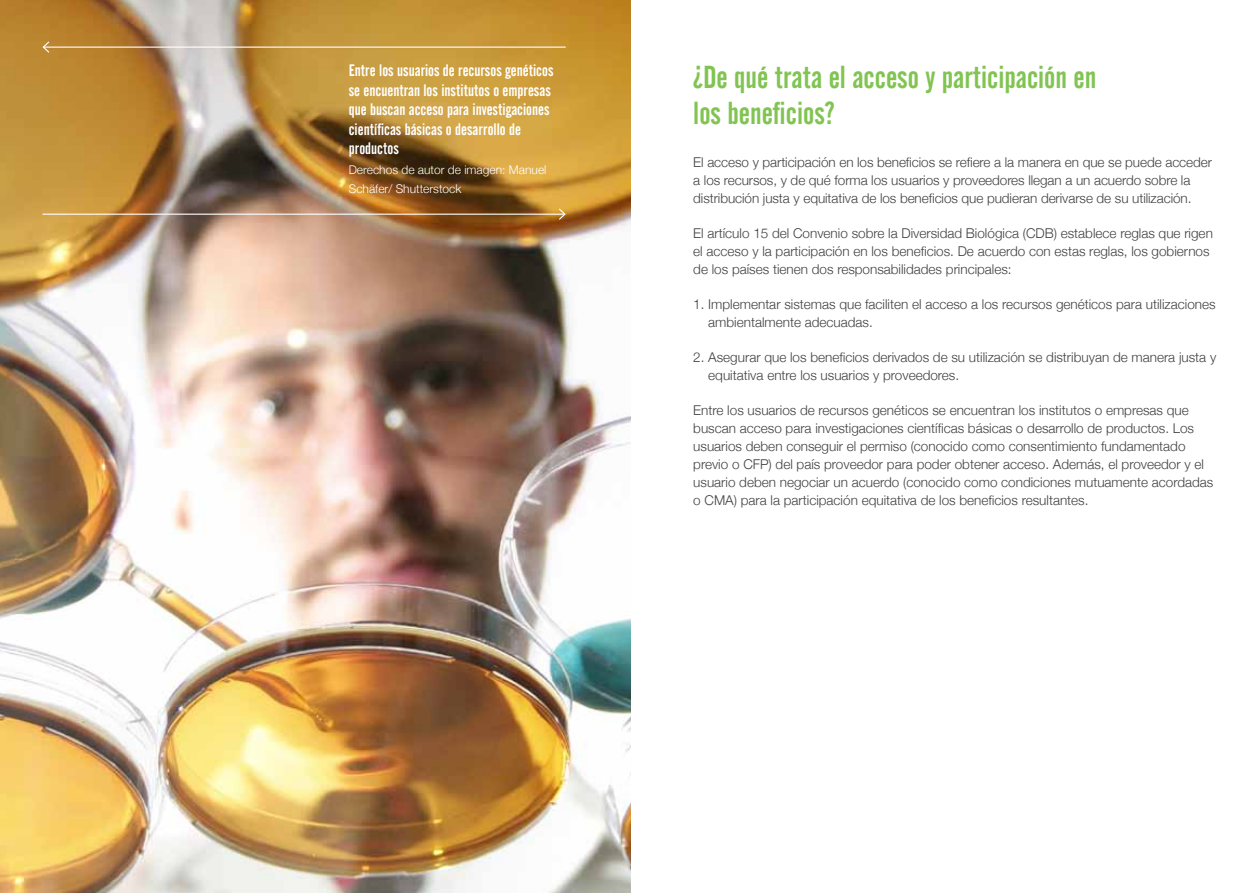
<style>
.page{position:relative;width:1259px;height:893px;background:#fff}
.page>*{position:absolute;margin:0;border:0;box-sizing:border-box;transform-origin:0 0}
.t1{font:31.5px/36px "Alternate Gothic No 2 BT";color:#81c452}
.t2{font:16.5px/19.5px "Alternate Gothic No 2 BT";color:#fff}
.t3{font:300 13.5px/18px "Helvetica Neue";color:#414042}
.t4{font:300 12px/19.5px "Helvetica Neue";color:#fff}
</style>
<div class="page">
<img style="left:0;top:0;width:631px;height:893px">
<hr style="left:43px;top:47px;width:523px;height:1px;background:#fff">
<svg style="left:42px;top:40px;width:9px;height:14px"></svg>
<hr style="left:43px;top:214px;width:522px;height:1px;background:#fff">
<svg style="left:557px;top:207px;width:9px;height:14px"></svg>
<p class="t2" style="left:349px;top:61px;width:206px">Entre los usuarios de recursos genéticos se encuentran los institutos o empresas que buscan acceso para investigaciones científicas básicas o desarrollo de productos</p>
<p class="t4" style="left:349px;top:160px;width:199px">Derechos de autor de imagen: Manuel<br>Schäfer/ Shutterstock</p>
<p class="t1" style="left:693px;top:59px;width:404px">¿De qué trata el acceso y participación en los beneficios?</p>
<p class="t3" style="left:693px;top:153px;width:520px">El acceso y participación en los beneficios se refiere a la manera en que se puede acceder a los recursos, y de qué forma los usuarios y proveedores llegan a un acuerdo sobre la distribución justa y equitativa de los beneficios que pudieran derivarse de su utilización.</p>
<p class="t3" style="left:693px;top:224px;width:521px">El artículo 15 del Convenio sobre la Diversidad Biológica (CDB) establece reglas que rigen el acceso y la participación en los beneficios. De acuerdo con estas reglas, los gobiernos de los países tienen dos responsabilidades principales:</p>
<p class="t3" style="left:708px;top:295px;width:509px;text-indent:-15px">1. Implementar sistemas que faciliten el acceso a los recursos genéticos para utilizaciones ambientalmente adecuadas.</p>
<p class="t3" style="left:708px;top:348px;width:509px;text-indent:-15px">2. Asegurar que los beneficios derivados de su utilización se distribuyan de manera justa y equitativa entre los usuarios y proveedores.</p>
<p class="t3" style="left:693px;top:401px;width:521px">Entre los usuarios de recursos genéticos se encuentran los institutos o empresas que buscan acceso para investigaciones científicas básicas o desarrollo de productos. Los usuarios deben conseguir el permiso (conocido como consentimiento fundamentado previo o CFP) del país proveedor para poder obtener acceso. Además, el proveedor y el usuario deben negociar un acuerdo (conocido como condiciones mutuamente acordadas o CMA) para la participación equitativa de los beneficios resultantes.</p>
</div>
